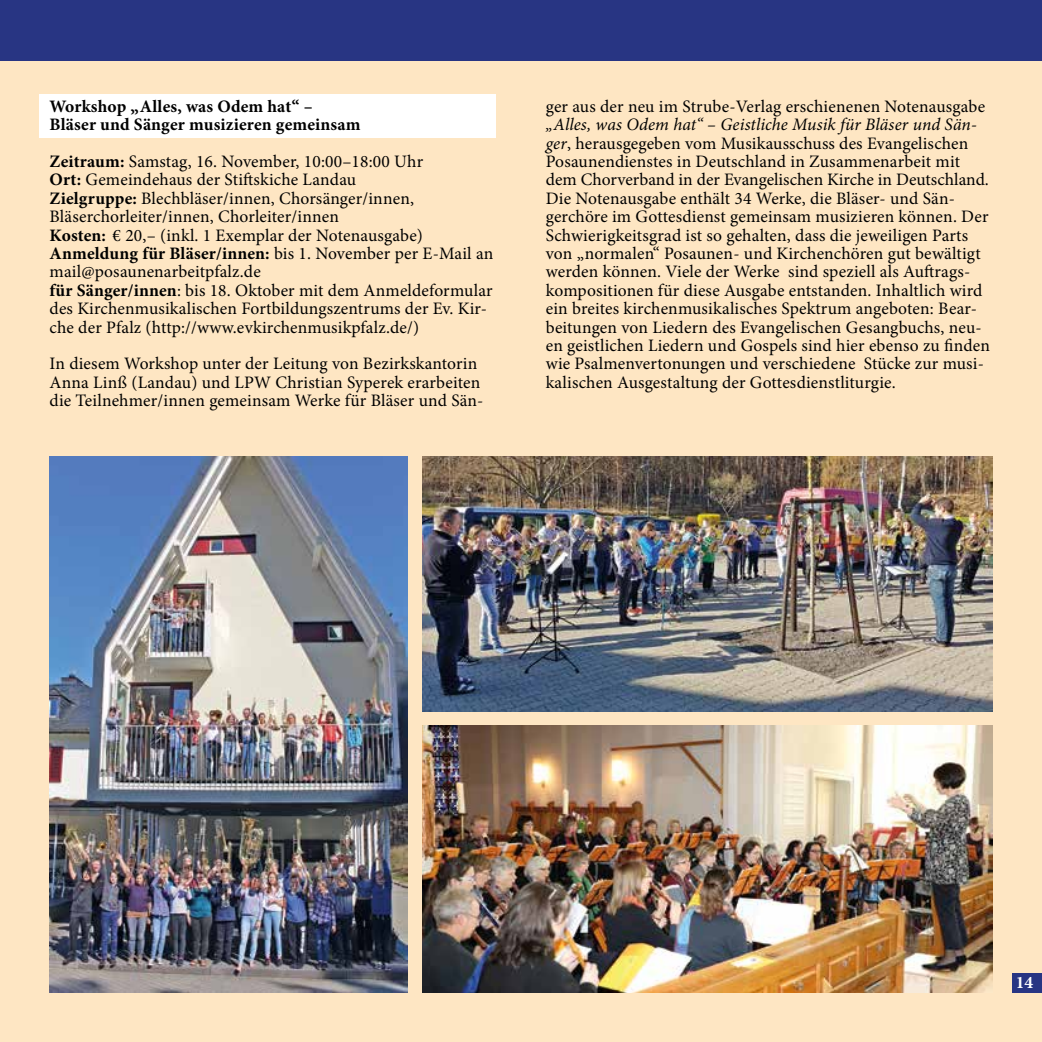
<style>
.page{position:relative;width:1042px;height:1042px;background:#fff}
.page>*{position:absolute;margin:0;border:0;box-sizing:border-box;transform-origin:0 0}
.t1{font:17.5px/18.4px "Minion Pro";letter-spacing:.01em;color:#000}
.t2{font:700 17.5px/18.4px "Minion Pro";letter-spacing:.01em;color:#000}
.t3{font:700 17.5px "Minion Pro";color:#fff}
.s1{font-weight:700}
.s2{font-style:italic}
</style>
<div class="page">
<div style="left:0;top:46px;width:1042px;height:996px;background:#fee6c3"></div>
<div style="left:1012px;top:973px;width:30px;height:20px;background:#283583"></div>
<div style="left:0;top:0;width:1042px;height:60px;background:#283583"></div>
<div style="left:40px;top:94px;width:456px;height:44px;background:#fff"></div>
<img style="left:50px;top:456px;width:357px;height:536px">
<img style="left:422px;top:456px;width:570px;height:255px">
<img style="left:422px;top:725px;width:570px;height:267px">
<p class="t2" style="left:50px;top:97px;width:312px">Workshop „Alles, was Odem hat“ –<br>Bläser und Sänger musizieren gemeinsam</p>
<p class="t1" style="left:50px;top:152px;width:445px"><span class="s1">Zeitraum:</span> Samstag, 16. November, 10:00–18:00 Uhr<br><span class="s1">Ort:</span> Gemeindehaus der Stiftskiche Landau<br><span class="s1">Zielgruppe:</span> Blechbläser/innen, Chorsänger/innen, Bläserchorleiter/innen, Chorleiter/innen<br><span class="s1">Kosten:</span> € 20,– (inkl. 1 Exemplar der Notenausgabe)<br><span class="s1">Anmeldung für Bläser/innen:</span> bis 1. November per E-Mail an mail@posaunenarbeitpfalz.de<br><span class="s1">für Sänger/innen</span>: bis 18. Oktober mit dem Anmeldeformular des Kirchenmusikalischen Fortbildungszentrums der Ev. Kir&shy;che der Pfalz (http://www.evkirchenmusikpfalz.de/)</p>
<p class="t1" style="left:50px;top:354px;width:435px">In diesem Workshop unter der Leitung von Bezirkskantorin<br>Anna Linß (Landau) und LPW Christian Syperek erarbeiten die Teilnehmer/innen gemeinsam Werke für Bläser und Sän-</p>
<p class="t1" style="left:546px;top:97px;width:441px">ger aus der neu im Strube-Verlag erschienenen Notenausgabe</p>
<p class="t1" style="left:546px;top:116px;width:446px"><span class="s2">„Alles, was Odem hat“ – Geistliche Musik für Bläser und Sän&shy;ger</span>, herausgegeben vom Musikausschuss des Evangelischen Posaunendienstes in Deutschland in Zusammenarbeit mit dem Chorverband in der Evangelischen Kirche in Deutschland.<br>Die Notenausgabe enthält 34 Werke, die Bläser- und Sän&shy;gerchöre im Gottesdienst gemeinsam musizieren können. Der Schwierigkeitsgrad ist so gehalten, dass die jeweiligen Parts von „normalen“ Posaunen- und Kirchenchören gut bewältigt werden können. Viele der Werke sind speziell als Auftrags&shy;kompositionen für diese Ausgabe entstanden. Inhaltlich wird ein breites kirchenmusikalisches Spektrum angeboten: Bear&shy;beitungen von Liedern des Evangelischen Gesangbuchs, neu&shy;en geistlichen Liedern und Gospels sind hier ebenso zu finden wie Psalmenvertonungen und verschiedene Stücke zur musi&shy;kalischen Ausgestaltung der Gottesdienstliturgie.</p>
<p class="t3" style="left:1016px;top:970px;width:19px">14</p>
</div>
